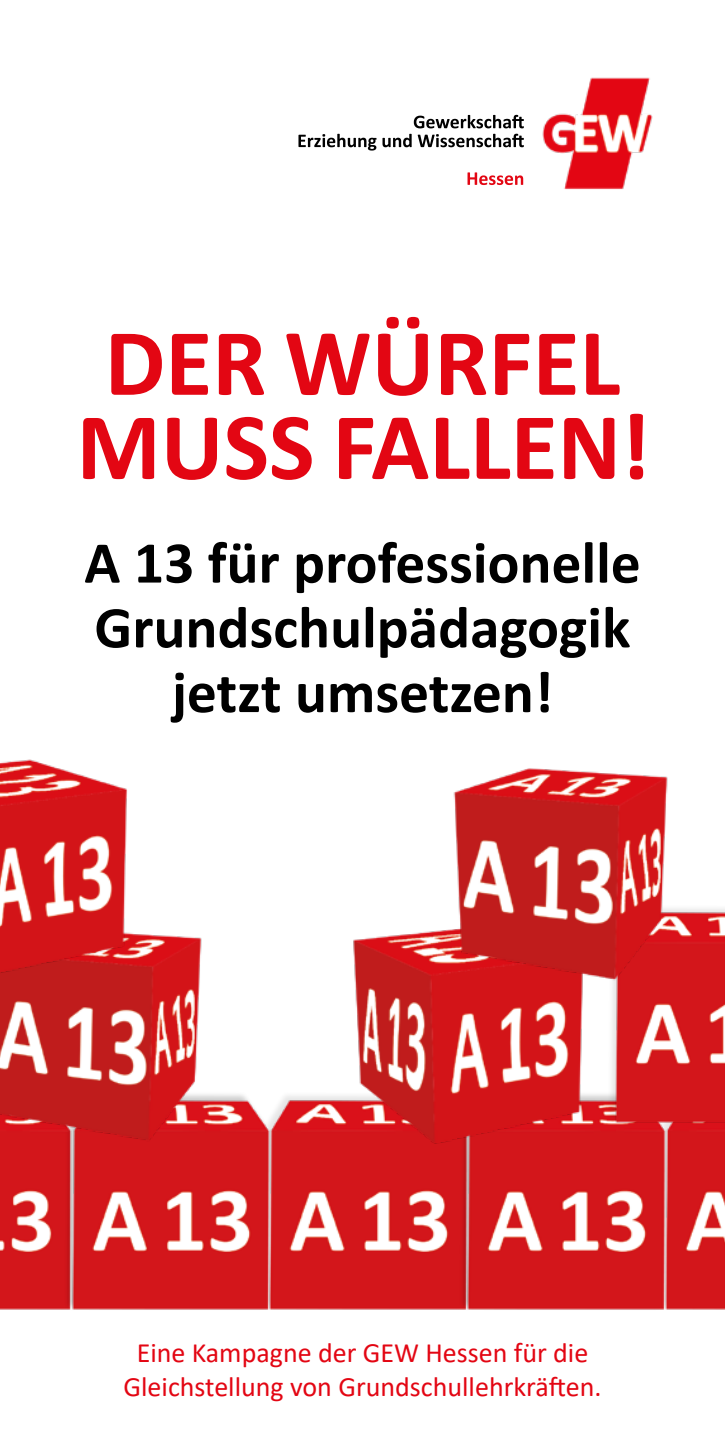
<style>
.page{position:relative;width:725px;height:1454px;background:#fff}
.page>*{position:absolute;margin:0;border:0;box-sizing:border-box;transform-origin:0 0}
.t1{font:700 96.25px/84px "Calibri";color:#e30613}
.t2{font:700 59.5px/64.8px "Calibri";color:#000;text-align:center}
.t3{font:28px/33.6px "Calibri";color:#e30613;text-align:center}
</style>
<div class="page">
<img style="left:542px;top:78px;width:111px;height:112px">
<svg style="left:467px;top:172px;width:56px;height:13px"></svg>
<svg style="left:298px;top:134px;width:225px;height:17px"></svg>
<svg style="left:413px;top:115px;width:110px;height:13px"></svg>
<img style="left:687px;top:1137px;width:37px;height:173px">
<img style="left:292px;top:1096px;width:154px;height:214px">
<img style="left:0;top:1149px;width:51px;height:161px">
<img style="left:446px;top:1094px;width:241px;height:216px">
<img style="left:51px;top:1094px;width:241px;height:216px">
<img style="left:0;top:933px;width:209px;height:216px">
<img style="left:593px;top:908px;width:131px;height:229px">
<img style="left:347px;top:930px;width:241px;height:224px">
<img style="left:0;top:759px;width:132px;height:229px">
<img style="left:445px;top:768px;width:230px;height:220px">
<h1 class="t1" style="left:76px;top:319px;width:575px">DER WÜRFEL<br>MUSS FALLEN!</h1>
<h2 class="t2" style="left:84px;top:529px;width:557px">A 13 für professionelle<br>Grundschulpädagogik jetzt umsetzen!</h2>
<p class="t3" style="left:123px;top:1335px;width:479px">Eine Kampagne der GEW Hessen für die<br>Gleichstellung von Grundschullehrkräften.</p>
</div>
